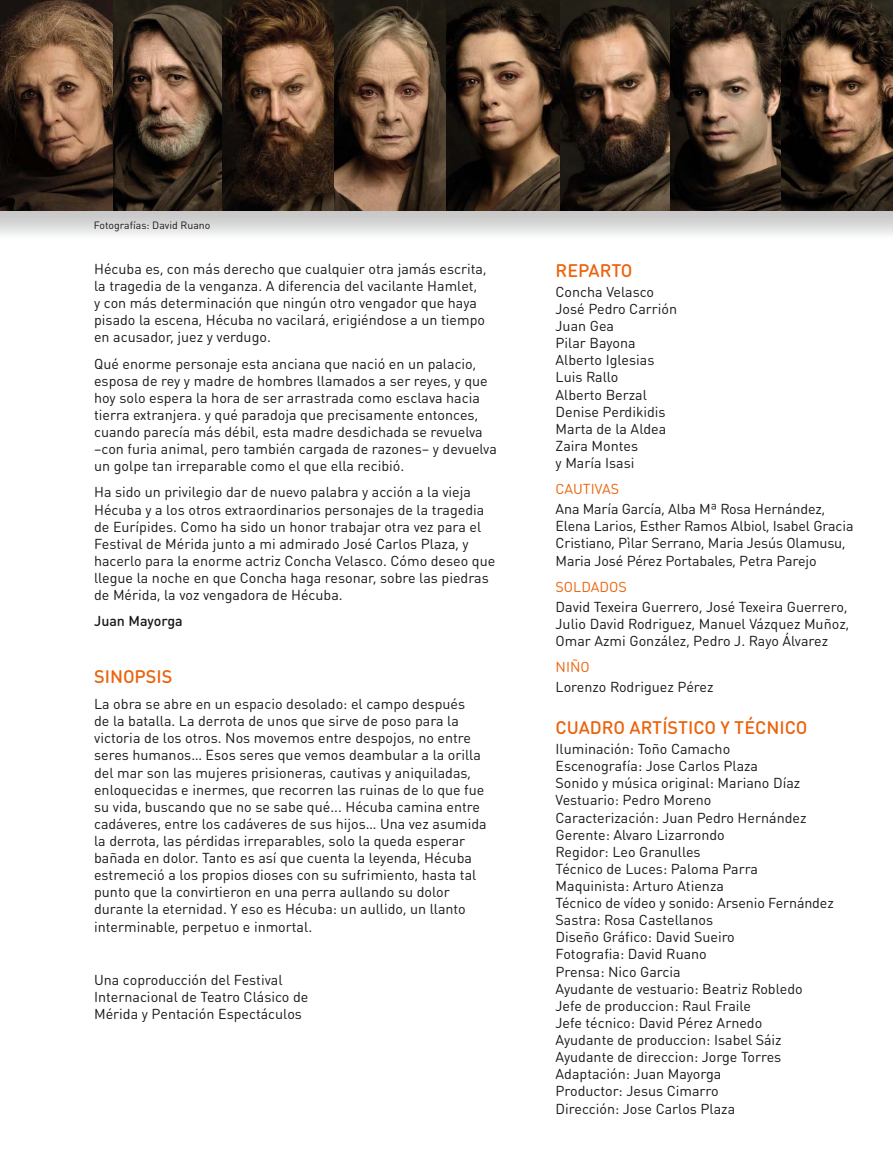
<style>
.page{position:relative;width:893px;height:1149px;background:#fff}
.page>*{position:absolute;margin:0;border:0;box-sizing:border-box;transform-origin:0 0}
.t1{font:500 18px "DIN Round OT";color:#ea640d}
.t2{font:14.25px/17.1px "DIN Round OT";color:#1a171c}
.t3{font:14.25px "DIN Round OT";color:#ea640d}
.t4{font:500 14.25px "DIN Round OT";color:#1a171c}
.t5{font:10.5px "DIN Round OT";color:#1a171c}
</style>
<div class="page">
<svg style="left:0;top:211px;width:893px;height:24px;background:#d8d9d9"></svg>
<img style="left:113px;top:0;width:110px;height:211px">
<svg style="left:223px;top:0;width:111px;height:211px;background:#4c3525"></svg>
<img style="left:334px;top:0;width:112px;height:211px">
<svg style="left:559px;top:0;width:111px;height:211px;background:#503e2f"></svg>
<svg style="left:670px;top:0;width:112px;height:211px;background:#534234"></svg>
<svg style="left:782px;top:0;width:111px;height:211px;background:#473527"></svg>
<svg style="left:446px;top:0;width:113px;height:211px;background:#533f2e"></svg>
<img style="left:0;top:0;width:113px;height:211px">
<p class="t5" style="left:94px;top:218px;width:118px">Fotografías: David Ruano</p>
<p class="t2" style="left:94px;top:260px;width:394px">Hécuba es, con más derecho que cualquier otra jamás escrita, la tragedia de la venganza. A diferencia del vacilante Hamlet, y con más determinación que ningún otro vengador que haya pisado la escena, Hécuba no vacilará, erigiéndose a un tiempo en acusador, juez y verdugo.</p>
<p class="t2" style="left:94px;top:354px;width:404px">Qué enorme personaje esta anciana que nació en un palacio, esposa de rey y madre de hombres llamados a ser reyes, y que hoy solo espera la hora de ser arrastrada como esclava hacia tierra extranjera. y qué paradoja que precisamente entonces, cuando parecía más débil, esta madre desdichada se revuelva –con furia animal, pero también cargada de razones– y devuelva un golpe tan irreparable como el que ella recibió.</p>
<p class="t2" style="left:94px;top:483px;width:403px">Ha sido un privilegio dar de nuevo palabra y acción a la vieja Hécuba y a los otros extraordinarios personajes de la tragedia de Eurípides. Como ha sido un honor trabajar otra vez para el Festival de Mérida junto a mi admirado José Carlos Plaza, y hacerlo para la enorme actriz Concha Velasco. Cómo deseo que llegue la noche en que Concha haga resonar, sobre las piedras de Mérida, la voz vengadora de Hécuba.</p>
<p class="t4" style="left:94px;top:611px;width:90px">Juan Mayorga</p>
<p class="t1" style="left:94px;top:664px;width:80px">SINOPSIS</p>
<p class="t2" style="left:94px;top:695px;width:394px">La obra se abre en un espacio desolado: el campo después<br>de la batalla. La derrota de unos que sirve de poso para la victoria de los otros. Nos movemos entre despojos, no entre seres humanos… Esos seres que vemos deambular a la orilla del mar son las mujeres prisioneras, cautivas y aniquiladas, enloquecidas e inermes, que recorren las ruinas de lo que fue su vida, buscando que no se sabe qué... Hécuba camina entre cadáveres, entre los cadáveres de sus hijos… Una vez asumida la derrota, las pérdidas irreparables, solo la queda esperar bañada en dolor. Tanto es así que cuenta la leyenda, Hécuba estremeció a los propios dioses con su sufrimiento, hasta tal punto que la convirtieron en una perra aullando su dolor durante la eternidad. Y eso es Hécuba: un aullido, un llanto interminable, perpetuo e inmortal.</p>
<p class="t2" style="left:94px;top:970px;width:216px">Una coproducción del Festival<br>Internacional de Teatro Clásico de<br>Mérida y Pentación Espectáculos</p>
<p class="t1" style="left:556px;top:258px;width:78px">REPARTO</p>
<p class="t2" style="left:556px;top:283px;width:123px">Concha Velasco<br>José Pedro Carrión<br>Juan Gea<br>Pilar Bayona<br>Alberto Iglesias<br>Luis Rallo<br>Alberto Berzal<br>Denise Perdikidis<br>Marta de la Aldea<br>Zaira Montes<br>y María Isasi</p>
<p class="t3" style="left:556px;top:480px;width:65px">CAUTIVAS</p>
<p class="t2" style="left:556px;top:500px;width:299px">Ana María García, Alba Mª Rosa Hernández, Elena Larios, Esther Ramos Albiol, Isabel Gracia Cristiano, Pìlar Serrano, Maria Jesús Olamusu, Maria José Pérez Portabales, Petra Parejo</p>
<p class="t3" style="left:556px;top:577px;width:73px">SOLDADOS</p>
<p class="t2" style="left:556px;top:597px;width:295px">David Texeira Guerrero, José Texeira Guerrero,<br>Julio David Rodriguez, Manuel Vázquez Muñoz,<br>Omar Azmi González, Pedro J. Rayo Álvarez</p>
<p class="t3" style="left:556px;top:658px;width:36px">NIÑO</p>
<p class="t2" style="left:556px;top:678px;width:159px">Lorenzo Rodriguez Pérez</p>
<p class="t1" style="left:556px;top:715px;width:253px">CUADRO ARTÍSTICO Y TÉCNICO</p>
<p class="t2" style="left:556px;top:740px;width:280px">Iluminación: Toño Camacho<br>Escenografía: Jose Carlos Plaza<br>Sonido y música original: Mariano Díaz<br>Vestuario: Pedro Moreno<br>Caracterización: Juan Pedro Hernández<br>Gerente: Alvaro Lizarrondo<br>Regidor: Leo Granulles<br>Técnico de Luces: Paloma Parra<br>Maquinista: Arturo Atienza<br>Técnico de vídeo y sonido: Arsenio Fernández<br>Sastra: Rosa Castellanos<br>Diseño Gráfico: David Sueiro<br>Fotografia: David Ruano<br>Prensa: Nico Garcia<br>Ayudante de vestuario: Beatriz Robledo<br>Jefe de produccion: Raul Fraile<br>Jefe técnico: David Pérez Arnedo<br>Ayudante de produccion: Isabel Sáiz<br>Ayudante de direccion: Jorge Torres<br>Adaptación: Juan Mayorga<br>Productor: Jesus Cimarro<br>Dirección: Jose Carlos Plaza</p>
</div>
